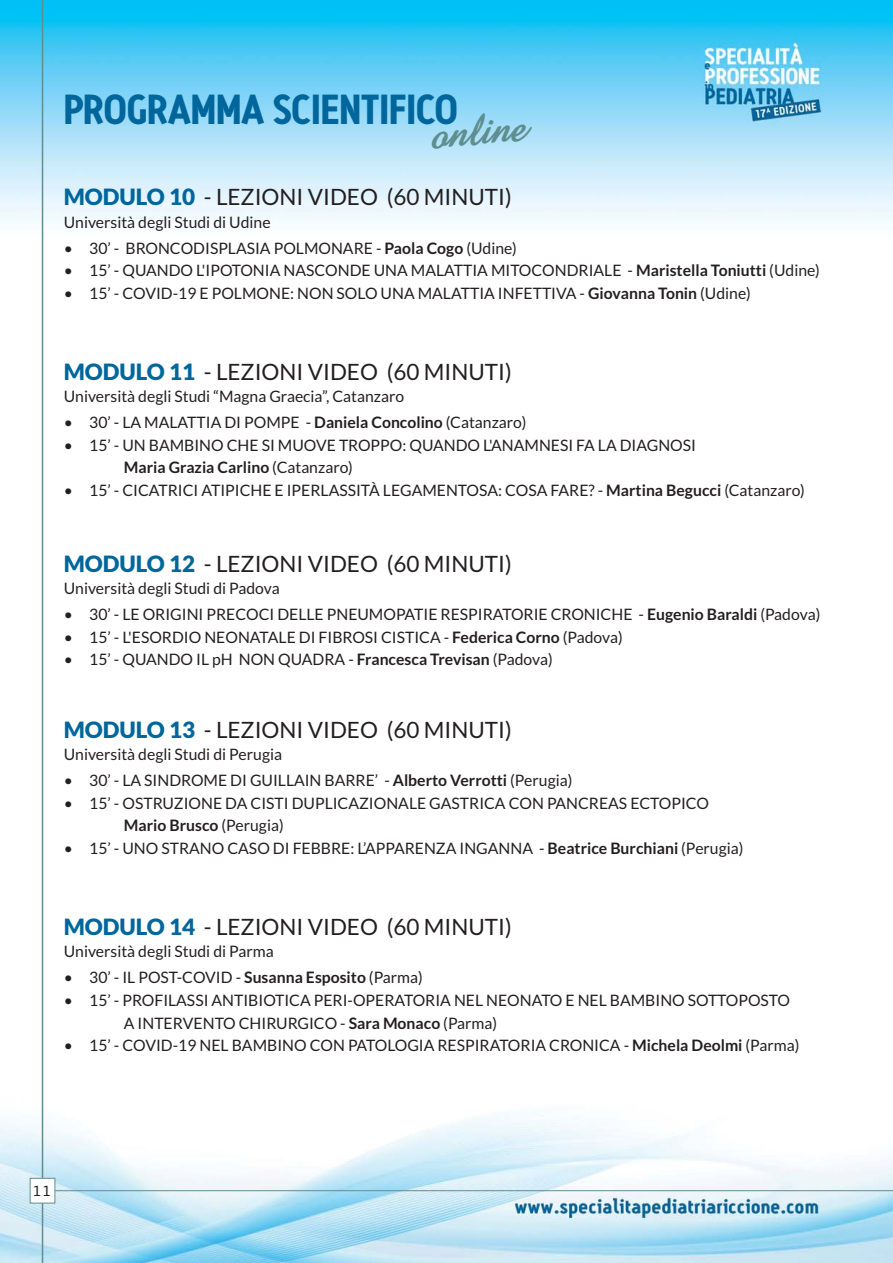
<style>
.page{position:relative;width:893px;height:1263px;background:#fff}
.page>*{position:absolute;margin:0;border:0;box-sizing:border-box;transform-origin:0 0}
.t1{font:italic 43.5px "Amaze D Bold";color:#5f8e90}
.t2{font:700 40.5px "Antitled";color:#00669b}
.t3{font:22.5px "Lato";color:#231f20}
.t4{font:16.5px "Courier";color:#231f20}
.t5{font:15.75px/22.5px "Lato";color:#231f20}
.s1{font-weight:900;color:#00669b}
.s2{font-weight:700}
</style>
<div class="page">
<img style="left:0;top:0;width:893px;height:1263px">
<hr style="left:43px;top:1190px;width:850px;height:1px;background:#5f8e90">
<hr style="left:42px;top:0;width:1px;height:1263px;background:#5f8e90">
<div style="left:31px;top:1179px;width:24px;height:24px;background:#fff"></div>
<div style="left:30px;top:1178px;width:25px;height:25px;border:1px solid #5f8e90"></div>
<h2 class="t2" style="left:64px;top:87px;width:395px">PROGRAMMA SCIENTIFICO</h2>
<h1 class="t1" style="left:428px;top:107px;width:96px;rotate:-5deg">online</h1>
<h3 class="t3" style="left:64px;top:189px;width:450px"><span class="s1">MODULO 10</span> - LEZIONI VIDEO (60 MINUTI)</h3>
<p class="t5" style="left:64px;top:212px;width:208px">Università degli Studi di Udine</p>
<p class="t5" style="left:64px;top:238px;width:455px">• 30’ - BRONCODISPLASIA POLMONARE - <span class="s2">Paola Cogo</span> (Udine)</p>
<p class="t5" style="left:64px;top:261px;width:758px">• 15’ - QUANDO L'IPOTONIA NASCONDE UNA MALATTIA MITOCONDRIALE - <span class="s2">Maristella Toniutti</span> (Udine)</p>
<p class="t5" style="left:64px;top:283px;width:688px">• 15’ - COVID-19 E POLMONE: NON SOLO UNA MALATTIA INFETTIVA - <span class="s2">Giovanna Tonin</span> (Udine)</p>
<h3 class="t3" style="left:64px;top:363px;width:450px"><span class="s1">MODULO 11</span> - LEZIONI VIDEO (60 MINUTI)</h3>
<p class="t5" style="left:64px;top:387px;width:342px">Università degli Studi “Magna Graecia”, Catanzaro</p>
<p class="t5" style="left:64px;top:413px;width:464px">• 30’ - LA MALATTIA DI POMPE - <span class="s2">Daniela Concolino</span> (Catanzaro)</p>
<p class="t5" style="left:124px;top:435px;width:574px;text-indent:-60px">• 15’ - UN BAMBINO CHE SI MUOVE TROPPO: QUANDO L'ANAMNESI FA LA DIAGNOSI<br><span class="s2">Maria Grazia Carlino</span> (Catanzaro)</p>
<p class="t5" style="left:64px;top:480px;width:743px">• 15’ - CICATRICI ATIPICHE E IPERLASSITÀ LEGAMENTOSA: COSA FARE? - <span class="s2">Martina Begucci</span> (Catanzaro)</p>
<h3 class="t3" style="left:64px;top:555px;width:450px"><span class="s1">MODULO 12</span> - LEZIONI VIDEO (60 MINUTI)</h3>
<p class="t5" style="left:64px;top:578px;width:218px">Università degli Studi di Padova</p>
<p class="t5" style="left:64px;top:604px;width:758px">• 30’ - LE ORIGINI PRECOCI DELLE PNEUMOPATIE RESPIRATORIE CRONICHE - <span class="s2">Eugenio Baraldi</span> (Padova)</p>
<p class="t5" style="left:64px;top:627px;width:561px">• 15’ - L'ESORDIO NEONATALE DI FIBROSI CISTICA - <span class="s2">Federica Corno</span> (Padova)</p>
<p class="t5" style="left:64px;top:649px;width:490px">• 15’ - QUANDO IL pH NON QUADRA - <span class="s2">Francesca Trevisan</span> (Padova)</p>
<h3 class="t3" style="left:64px;top:721px;width:450px"><span class="s1">MODULO 13</span> - LEZIONI VIDEO (60 MINUTI)</h3>
<p class="t5" style="left:64px;top:745px;width:220px">Università degli Studi di Perugia</p>
<p class="t5" style="left:64px;top:771px;width:510px">• 30’ - LA SINDROME DI GUILLAIN BARRE’ - <span class="s2">Alberto Verrotti</span> (Perugia)</p>
<p class="t5" style="left:124px;top:793px;width:587px;text-indent:-60px">• 15’ - OSTRUZIONE DA CISTI DUPLICAZIONALE GASTRICA CON PANCREAS ECTOPICO<br><span class="s2">Mario Brusco</span> (Perugia)</p>
<p class="t5" style="left:64px;top:838px;width:681px">• 15’ - UNO STRANO CASO DI FEBBRE: L’APPARENZA INGANNA - <span class="s2">Beatrice Burchiani</span> (Perugia)</p>
<h3 class="t3" style="left:64px;top:918px;width:450px"><span class="s1">MODULO 14</span> - LEZIONI VIDEO (60 MINUTI)</h3>
<p class="t5" style="left:64px;top:942px;width:211px">Università degli Studi di Parma</p>
<p class="t5" style="left:64px;top:968px;width:361px">• 30’ - IL POST-COVID - <span class="s2">Susanna Esposito</span> (Parma)</p>
<p class="t5" style="left:124px;top:990px;width:668px;text-indent:-60px">• 15’ - PROFILASSI ANTIBIOTICA PERI-OPERATORIA NEL NEONATO E NEL BAMBINO SOTTOPOSTO<br>A INTERVENTO CHIRURGICO - <span class="s2">Sara Monaco</span> (Parma)</p>
<p class="t5" style="left:64px;top:1035px;width:737px">• 15’ - COVID-19 NEL BAMBINO CON PATOLOGIA RESPIRATORIA CRONICA - <span class="s2">Michela Deolmi</span> (Parma)</p>
<p class="t4" style="left:32px;top:1184px;width:21px">11</p>
</div>
